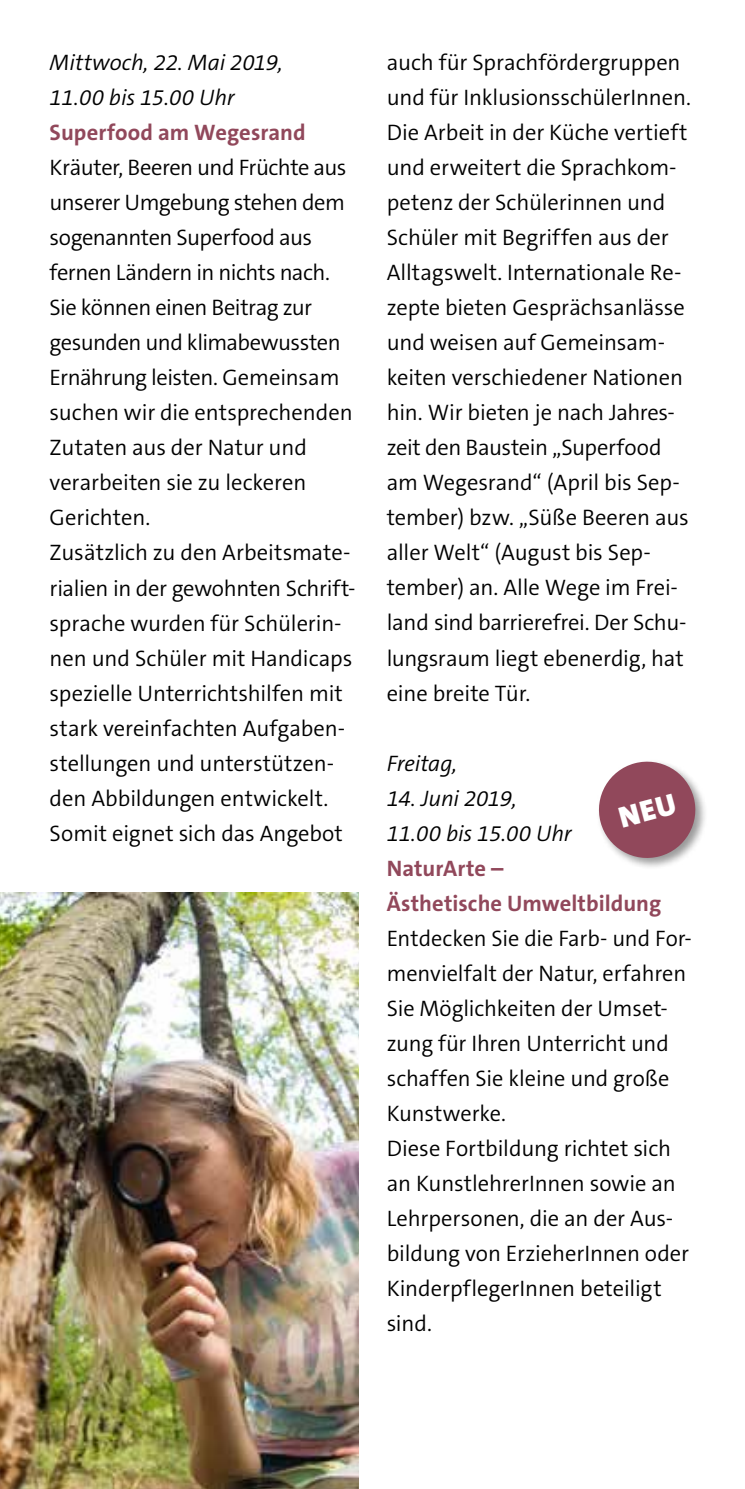
<style>
.page{position:relative;width:745px;height:1489px;background:#fff}
.page>*{position:absolute;margin:0;border:0;box-sizing:border-box;transform-origin:0 0}
.t1{font:300 22.5px/35px "The Sans C5";letter-spacing:-.005em;color:#000}
.t2{font:italic 300 22.5px/35px "The Sans C5";letter-spacing:-.01em;color:#000}
.t3{font:700 22.5px/35px "The Sans C5";letter-spacing:.005em;color:#91485b}
</style>
<div class="page">
<img style="left:0;top:893px;width:358px;height:595px">
<div style="left:595px;top:758px;width:112px;height:112px;background:#000;opacity:.4"></div>
<svg style="left:595px;top:758px;width:105px;height:105px"></svg>
<p class="t2" style="left:50px;top:45px;width:235px">Mittwoch, 22. Mai 2019,<br>11.00 bis 15.00 Uhr</p>
<p class="t3" style="left:50px;top:115px;width:257px">Superfood am Wegesrand</p>
<p class="t1" style="left:50px;top:150px;width:307px">Kräuter, Beeren und Früchte aus unserer Umgebung stehen dem sogenannten Superfood aus fernen Ländern in nichts nach.<br>Sie können einen Beitrag zur gesunden und klimabewussten<br>Ernährung leisten. Gemeinsam suchen wir die entsprechenden<br>Zutaten aus der Natur und verarbeiten sie zu leckeren<br>Gerichten.<br>Zusätzlich zu den Arbeitsmate&shy;rialien in der gewohnten Schrift&shy;sprache wurden für Schülerin&shy;nen und Schüler mit Handicaps spezielle Unterrichtshilfen mit stark vereinfachten Aufgaben&shy;stellungen und unterstützen&shy;den Abbildungen entwickelt.<br>Somit eignet sich das Angebot</p>
<p class="t1" style="left:386px;top:45px;width:305px">auch für Sprachfördergruppen und für InklusionsschülerInnen.<br>Die Arbeit in der Küche vertieft und erweitert die Sprachkom&shy;petenz der Schülerinnen und<br>Schüler mit Begriffen aus der<br>Alltagswelt. Internationale Re&shy;zepte bieten Gesprächsanlässe und weisen auf Gemeinsam&shy;keiten verschiedener Nationen hin. Wir bieten je nach Jahres&shy;zeit den Baustein „Superfood am Wegesrand“ (April bis Sep&shy;tember) bzw. „Süße Beeren aus aller Welt“ (August bis Sep&shy;tember) an. Alle Wege im Frei&shy;land sind barrierefrei. Der Schu&shy;lungsraum liegt ebenerdig, hat eine breite Tür.</p>
<p class="t2" style="left:386px;top:745px;width:72px">Freitag,</p>
<p class="t2" style="left:386px;top:780px;width:186px">14. Juni 2019,<br>11.00 bis 15.00 Uhr</p>
<p class="t3" style="left:386px;top:850px;width:276px">NaturArte –<br>Ästhetische Umweltbildung</p>
<p class="t1" style="left:386px;top:920px;width:306px">Entdecken Sie die Farb- und For&shy;menvielfalt der Natur, erfahren<br>Sie Möglichkeiten der Umset&shy;zung für Ihren Unterricht und schaffen Sie kleine und große<br>Kunstwerke.<br>Diese Fortbildung richtet sich an KunstlehrerInnen sowie an<br>Lehrpersonen, die an der Aus&shy;bildung von ErzieherInnen oder<br>KinderpflegerInnen beteiligt sind.</p>
</div>
